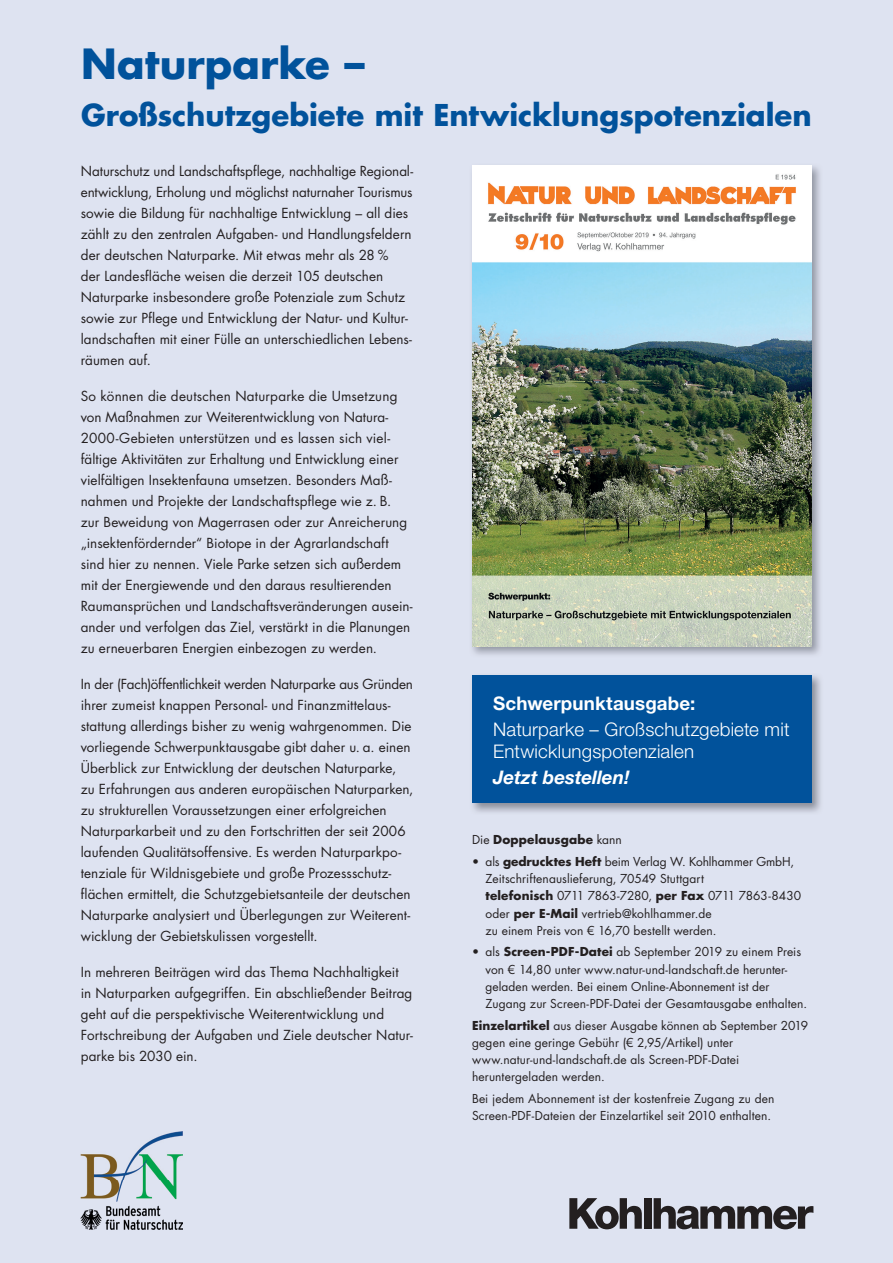
<style>
.page{position:relative;width:893px;height:1263px;background:#dee3f1}
.page>*{position:absolute;margin:0;border:0;box-sizing:border-box;transform-origin:0 0}
.t1{font:700 40.5px "Futura LT";color:#01529b}
.t2{font:700 29.25px "Futura LT";color:#01529b}
.t3{font:300 18.75px/21.8px "Helvetica Neue LT";letter-spacing:.01em;color:#fff}
.t4{font:700 18.75px "Helvetica Neue LT";letter-spacing:.005em;color:#fff}
.t5{font:italic 700 18.75px "Helvetica Neue LT";color:#fff}
.t6{font:13.5px/21px "Futura LT";letter-spacing:.005em;color:#231f20}
.t7{font:12px/17.2px "Futura LT";letter-spacing:.005em;color:#231f20}
.t8{font:700 12px "Futura LT";letter-spacing:.01em;color:#231f20}
.s1{font-weight:400}
.s2{font-weight:700}
</style>
<div class="page">
<img style="left:472px;top:165px;width:348px;height:490px">
<img style="left:472px;top:166px;width:339px;height:480px">
<img style="left:80px;top:1131px;width:103px;height:98px">
<svg style="left:569px;top:1198px;width:73px;height:31px"></svg>
<div style="left:644px;top:1198px;width:7px;height:31px;background:#231f20"></div>
<svg style="left:654px;top:1198px;width:159px;height:31px"></svg>
<img style="left:472px;top:675px;width:349px;height:137px">
<div style="left:472px;top:676px;width:339px;height:127px;background:#01529b"></div>
<h1 class="t1" style="left:81px;top:37px;width:285px">Naturparke –</h1>
<h2 class="t2" style="left:81px;top:95px;width:732px">Großschutzgebiete mit Entwicklungspotenzialen</h2>
<p class="t6" style="left:81px;top:161px;width:334px">Naturschutz und Landschaftspflege, nachhaltige Regional&shy;entwicklung, Erholung und möglichst naturnaher Tourismus sowie die Bildung für nachhaltige Entwicklung – all dies zählt zu den zentralen Aufgaben- und Handlungsfeldern der deutschen Naturparke. Mit etwas mehr als 28 %<br>der Landesfläche weisen die derzeit 105 deutschen Naturparke insbesondere große Potenziale zum Schutz sowie zur Pflege und Entwicklung der Natur- und Kultur&shy;landschaften mit einer Fülle an unterschiedlichen Lebens&shy;räumen auf.</p>
<p class="t6" style="left:81px;top:386px;width:333px">So können die deutschen Naturparke die Umsetzung von Maßnahmen zur Weiterentwicklung von Natura-2000-Gebieten unterstützen und es lassen sich viel&shy;fältige Aktivitäten zur Erhaltung und Entwicklung einer vielfältigen Insektenfauna umsetzen. Besonders Maß&shy;nahmen und Projekte der Landschaftspflege wie z. B. zur Beweidung von Magerrasen oder zur Anreicherung „insektenfördernder“ Biotope in der Agrarlandschaft sind hier zu nennen. Viele Parke setzen sich außerdem mit der Energiewende und den daraus resultierenden Raumansprüchen und Landschaftsveränderungen ausein&shy;ander und verfolgen das Ziel, verstärkt in die Planungen zu erneuerbaren Energien einbezogen zu werden.</p>
<p class="t6" style="left:81px;top:674px;width:334px">In der (Fach)öffentlichkeit werden Naturparke aus Gründen ihrer zumeist knappen Personal- und Finanzmittelaus&shy;stattung allerdings bisher zu wenig wahrgenommen. Die vorliegende Schwerpunktausgabe gibt daher u. a. einen Überblick zur Entwicklung der deutschen Natur parke, zu Erfahrungen aus anderen europäischen Natur parken, zu strukturellen Voraussetzungen einer erfolgreichen Naturparkarbeit und zu den Fortschritten der seit 2006 laufenden Qualitätsoffensive. Es werden Naturparkpo&shy;tenziale für Wildnisgebiete und große Prozessschutz&shy;flächen ermittelt, die Schutzgebietsanteile der deutschen Naturparke analysiert und Überlegungen zur Weiterent&shy;wicklung der Gebietskulissen vorgestellt.</p>
<p class="t6" style="left:81px;top:962px;width:334px">In mehreren Beiträgen wird das Thema Nachhaltigkeit<br>in Naturparken aufgegriffen. Ein abschließender Beitrag geht auf die perspektivische Weiterentwicklung und Fortschreibung der Aufgaben und Ziele deutscher Natur&shy;parke bis 2030 ein.</p>
<h3 class="t4" style="left:493px;top:691px;width:204px">Schwerpunktausgabe:</h3>
<h3 class="t3" style="left:493px;top:718px;width:298px">Naturparke – Großschutzgebiete mit<br>Entwicklungspotenzialen</h3>
<h3 class="t5" style="left:493px;top:765px;width:138px">Jetzt bestellen!</h3>
<p class="t8" style="left:472px;top:832px;width:151px"><span class="s1">Die</span> Doppelausgabe <span class="s1">kann</span></p>
<p class="t7" style="left:485px;top:853px;width:317px;text-indent:-14px">• als <span class="s2">gedrucktes Heft</span> beim Verlag W. Kohlhammer GmbH, Zeitschriftenauslieferung, 70549 Stuttgart<br><span class="s2">telefonisch</span> 0711 7863-7280, <span class="s2">per Fax</span> 0711 7863-8430 oder <span class="s2">per E-Mail</span> vertrieb@kohlhammer.de<br>zu einem Preis von € 16,70 bestellt werden.</p>
<p class="t7" style="left:485px;top:943px;width:323px;text-indent:-14px">• als <span class="s2">Screen-PDF-Datei</span> ab September 2019 zu einem Preis von € 14,80 unter www.natur-und-landschaft.de herunter&shy;geladen werden. Bei einem Online-Abonnement ist der Zugang zur Screen-PDF-Datei der Gesamtausgabe enthalten.</p>
<p class="t7" style="left:472px;top:1017px;width:338px"><span class="s2">Einzelartikel</span> aus dieser Ausgabe können ab September 2019 gegen eine geringe Gebühr (€ 2,95/Artikel) unter www.natur-und-landschaft.de als Screen-PDF-Datei heruntergeladen werden.</p>
<p class="t7" style="left:472px;top:1090px;width:304px">Bei jedem Abonnement ist der kostenfreie Zugang zu den<br>Screen-PDF-Dateien der Einzelartikel seit 2010 enthalten.</p>
</div>
